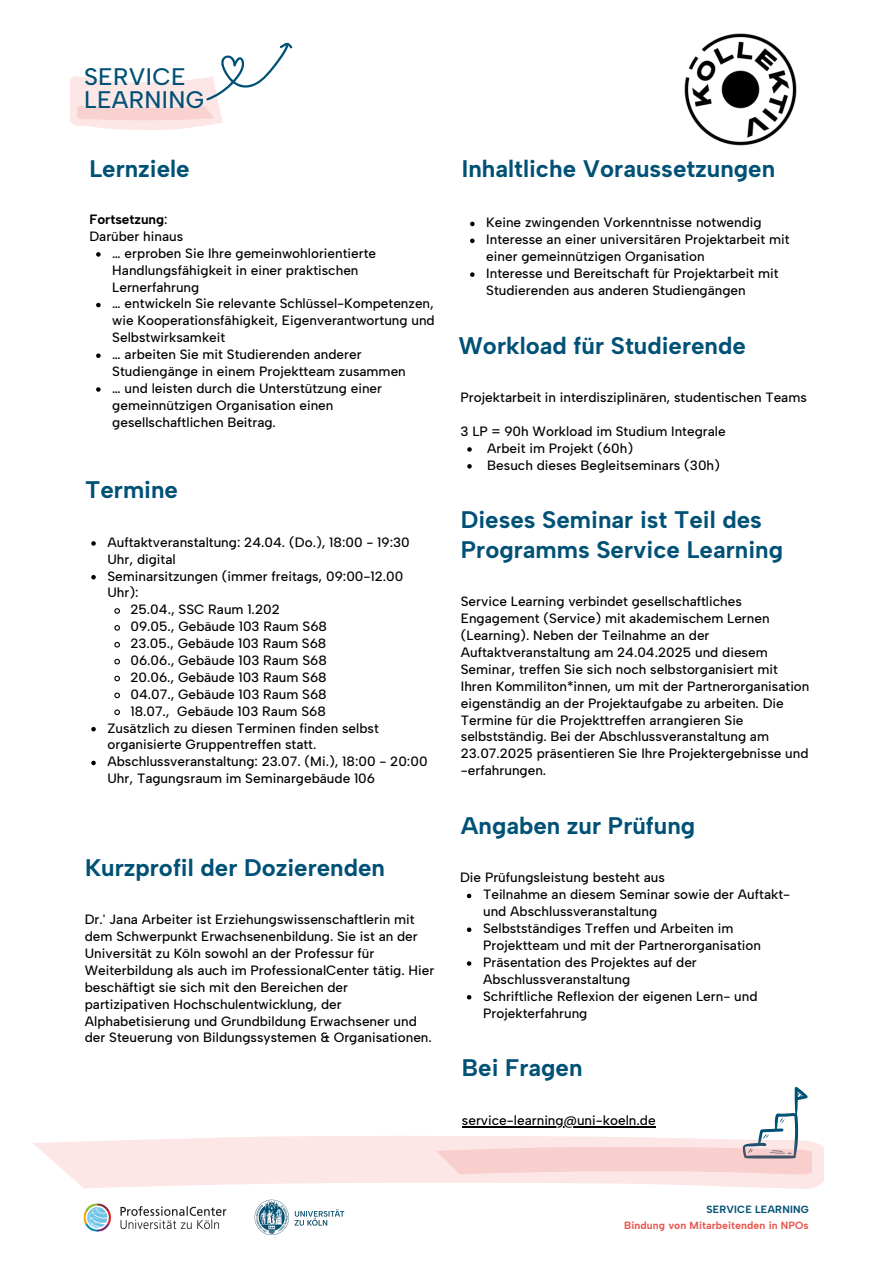
<style>
.page{position:relative;width:894px;height:1264px;background:#fff}
.page>*{position:absolute;margin:0;border:0;box-sizing:border-box;transform-origin:0 0}
.t1{font:700 24px/29.2px "Albert Sans";color:#005176}
.t2{font:500 24px/23.7px "Albert Sans";letter-spacing:.015em;color:#005176}
.t3{font:500 13.5px/16.8px "Albert Sans";color:#000}
.t4{font:700 10.5px "Albert Sans";letter-spacing:.01em;color:#ea564f}
.t5{font:700 10.5px "Albert Sans";letter-spacing:.015em;color:#005176}
.s1{font-weight:700}
</style>
<div class="page">
<svg style="left:71px;top:76px;width:152px;height:54px;fill:#fce7e6"></svg>
<div style="left:78px;top:106px;width:136px;height:14px;background:#f9d2d0"></div>
<img style="left:254px;top:1199px;width:91px;height:36px">
<img style="left:84px;top:1203px;width:142px;height:28px">
<svg style="left:199px;top:42px;width:94px;height:59px"></svg>
<svg style="left:759px;top:1086px;width:48px;height:49px"></svg>
<svg style="left:33px;top:1135px;width:791px;height:54px;fill:#fce7e6"></svg>
<svg style="left:435px;top:1146px;width:376px;height:28px;background:#f5d0ce"></svg>
<svg style="left:91px;top:541px;width:5px;height:4px"></svg>
<svg style="left:91px;top:575px;width:5px;height:4px"></svg>
<svg style="left:114px;top:608px;width:6px;height:6px"></svg>
<svg style="left:114px;top:625px;width:6px;height:6px"></svg>
<svg style="left:114px;top:642px;width:6px;height:6px"></svg>
<svg style="left:114px;top:658px;width:6px;height:7px"></svg>
<svg style="left:114px;top:675px;width:6px;height:7px"></svg>
<svg style="left:114px;top:692px;width:6px;height:7px"></svg>
<svg style="left:114px;top:709px;width:6px;height:7px"></svg>
<svg style="left:91px;top:727px;width:5px;height:4px"></svg>
<svg style="left:91px;top:760px;width:5px;height:5px"></svg>
<svg style="left:470px;top:222px;width:4px;height:4px"></svg>
<svg style="left:470px;top:238px;width:4px;height:5px"></svg>
<svg style="left:470px;top:272px;width:4px;height:5px"></svg>
<svg style="left:467px;top:447px;width:4px;height:4px"></svg>
<svg style="left:467px;top:464px;width:4px;height:4px"></svg>
<svg style="left:467px;top:893px;width:4px;height:5px"></svg>
<svg style="left:467px;top:927px;width:4px;height:5px"></svg>
<svg style="left:467px;top:961px;width:4px;height:4px"></svg>
<svg style="left:467px;top:995px;width:4px;height:4px"></svg>
<hr style="left:462px;top:1125px;width:193px;height:2px;background:#000">
<img style="left:684px;top:33px;width:113px;height:113px">
<svg style="left:96px;top:252px;width:5px;height:5px"></svg>
<svg style="left:96px;top:303px;width:5px;height:4px"></svg>
<svg style="left:96px;top:353px;width:5px;height:5px"></svg>
<svg style="left:96px;top:387px;width:5px;height:5px"></svg>
<p class="t2" style="left:84px;top:64px;width:122px">SERVICE<br>LEARNING</p>
<p class="t1" style="left:89px;top:153px;width:102px">Lernziele</p>
<p class="t3" style="left:89px;top:211px;width:95px"><span class="s1">Fortsetzung</span>:<br>Darüber hinaus</p>
<h3 class="t3" style="left:112px;top:245px;width:265px">… erproben Sie Ihre gemeinwohlorientierte<br>Handlungsfähigkeit in einer praktischen<br>Lernerfahrung</h3>
<h2 class="t3" style="left:112px;top:295px;width:324px;text-align:justify">… entwickeln Sie relevante Schlüssel-Kompetenzen, wie Kooperationsfähigkeit, Eigenverantwortung und Selbstwirksamkeit</h2>
<p class="t3" style="left:112px;top:346px;width:295px">… arbeiten Sie mit Studierenden anderer<br>Studiengänge in einem Projektteam zusammen</p>
<h3 class="t3" style="left:112px;top:380px;width:271px">… und leisten durch die Unterstützung einer gemeinnützigen Organisation einen gesellschaftlichen Beitrag.</h3>
<h2 class="t1" style="left:85px;top:475px;width:94px">Termine</h2>
<h2 class="t3" style="left:107px;top:533px;width:304px">Auftaktveranstaltung: 24.04. (Do.), 18:00 - 19:30<br>Uhr, digital</h2>
<h3 class="t3" style="left:107px;top:567px;width:297px">Seminarsitzungen (immer freitags, 09:00-12.00<br>Uhr):</h3>
<p class="t3" style="left:130px;top:601px;width:151px">25.04., SSC Raum 1.202</p>
<p class="t3" style="left:130px;top:618px;width:198px">09.05., Gebäude 103 Raum S68</p>
<p class="t3" style="left:130px;top:635px;width:197px">23.05., Gebäude 103 Raum S68</p>
<p class="t3" style="left:130px;top:652px;width:198px">06.06., Gebäude 103 Raum S68</p>
<p class="t3" style="left:130px;top:668px;width:198px">20.06., Gebäude 103 Raum S68</p>
<p class="t3" style="left:130px;top:685px;width:198px">04.07., Gebäude 103 Raum S68</p>
<p class="t3" style="left:130px;top:702px;width:197px">18.07., Gebäude 103 Raum S68</p>
<h2 class="t3" style="left:107px;top:719px;width:273px">Zusätzlich zu diesen Terminen finden selbst organisierte Gruppentreffen statt.</h2>
<h3 class="t3" style="left:107px;top:753px;width:321px">Abschlussveranstaltung: 23.07. (Mi.), 18:00 - 20:00<br>Uhr, Tagungsraum im Seminargebäude 106</h3>
<h3 class="t1" style="left:85px;top:852px;width:301px">Kurzprofil der Dozierenden</h3>
<p class="t3" style="left:85px;top:911px;width:351px">Dr.' Jana Arbeiter ist Erziehungswissenschaftlerin mit dem Schwerpunkt Erwachsenenbildung. Sie ist an der Universität zu Köln sowohl an der Professur für Weiterbildung als auch im ProfessionalCenter tätig. Hier beschäftigt sie sich mit den Bereichen der partizipativen Hochschulentwicklung, der Alphabetisierung und Grundbildung Erwachsener und der Steuerung von Bildungssystemen &amp; Organisationen.</p>
<p class="t1" style="left:462px;top:153px;width:315px">Inhaltliche Voraussetzungen</p>
<p class="t3" style="left:486px;top:214px;width:277px">Keine zwingenden Vorkenntnisse notwendig</p>
<h2 class="t3" style="left:486px;top:231px;width:305px">Interesse an einer universitären Projektarbeit mit einer gemeinnützigen Organisation</h2>
<h2 class="t3" style="left:486px;top:265px;width:294px">Interesse und Bereitschaft für Projektarbeit mit<br>Studierenden aus anderen Studiengängen</h2>
<p class="t1" style="left:458px;top:330px;width:289px">Workload für Studierende</p>
<p class="t3" style="left:460px;top:389px;width:348px">Projektarbeit in interdisziplinären, studentischen Teams</p>
<p class="t3" style="left:460px;top:423px;width:266px">3 LP = 90h Workload im Studium Integrale</p>
<p class="t3" style="left:487px;top:439px;width:147px">Arbeit im Projekt (60h)</p>
<p class="t3" style="left:487px;top:456px;width:234px">Besuch dieses Begleitseminars (30h)</p>
<p class="t1" style="left:460px;top:505px;width:323px">Dieses Seminar ist Teil des<br>Programms Service Learning</p>
<p class="t3" style="left:460px;top:593px;width:350px">Service Learning verbindet gesellschaftliches Engagement (Service) mit akademischem Lernen (Learning). Neben der Teilnahme an der Auftaktveranstaltung am 24.04.2025 und diesem Seminar, treffen Sie sich noch selbstorganisiert mit Ihren Kommiliton*innen, um mit der Partnerorganisation eigenständig an der Projektaufgabe zu arbeiten. Die Termine für die Projekttreffen arrangieren Sie selbstständig. Bei der Abschlussveranstaltung am 23.07.2025 präsentieren Sie Ihre Projektergebnisse und -erfahrungen.</p>
<p class="t1" style="left:460px;top:810px;width:236px">Angaben zur Prüfung</p>
<p class="t3" style="left:460px;top:869px;width:206px">Die Prüfungsleistung besteht aus</p>
<h3 class="t3" style="left:483px;top:886px;width:308px">Teilnahme an diesem Seminar sowie der Auftakt&shy;und Abschlussveranstaltung</h3>
<h2 class="t3" style="left:483px;top:920px;width:279px">Selbstständiges Treffen und Arbeiten im<br>Projektteam und mit der Partnerorganisation</h2>
<h2 class="t3" style="left:483px;top:953px;width:215px">Präsentation des Projektes auf der<br>Abschlussveranstaltung</h2>
<h3 class="t3" style="left:483px;top:987px;width:276px">Schriftliche Reflexion der eigenen Lern- und<br>Projekterfahrung</h3>
<p class="t1" style="left:462px;top:1053px;width:122px">Bei Fragen</p>
<p class="t3" style="left:462px;top:1111px;width:195px">service-learning@uni-koeln.de</p>
<p class="t5" style="left:706px;top:1203px;width:104px">SERVICE LEARNING</p>
<p class="t4" style="left:624px;top:1218px;width:186px">Bindung von Mitarbeitenden in NPOs</p>
</div>
